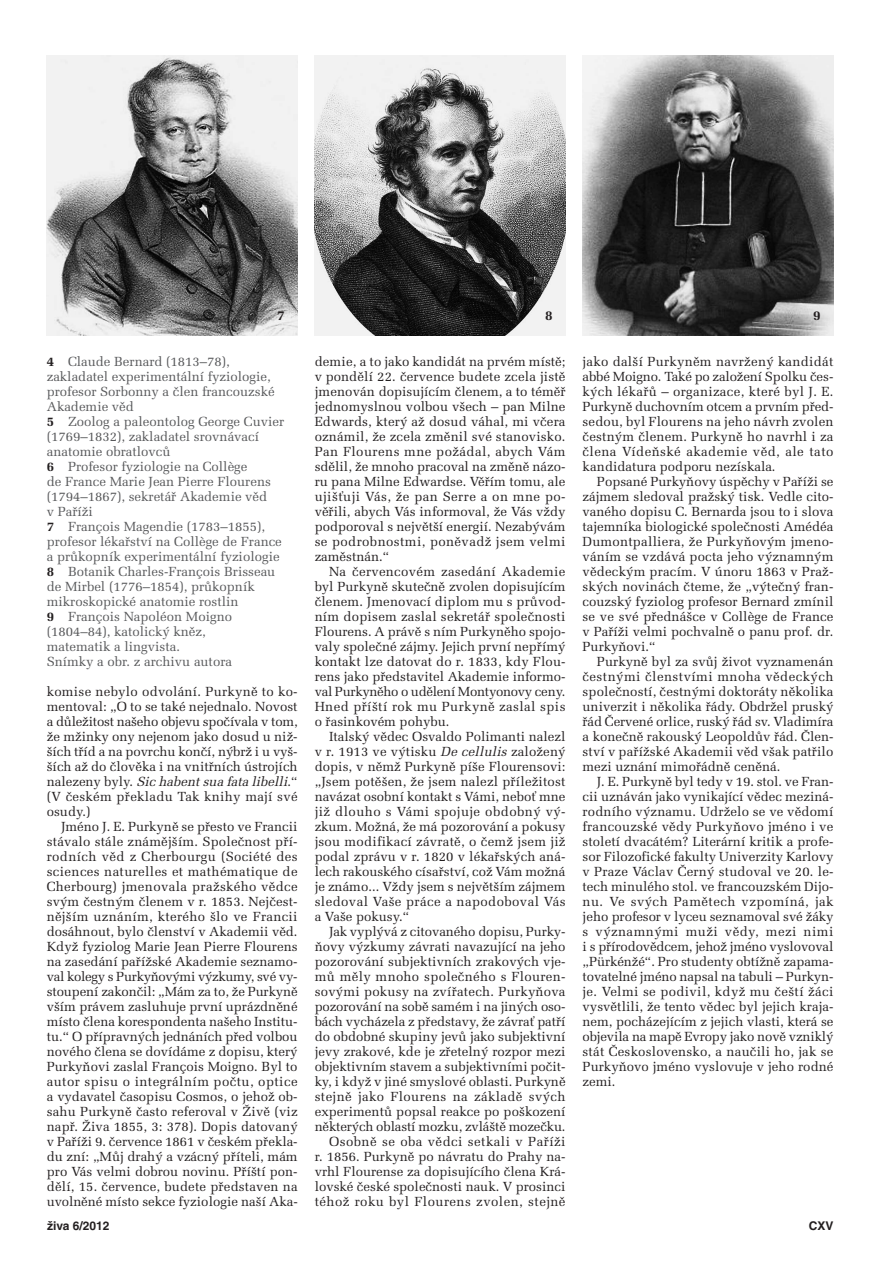
<style>
.page{position:relative;width:893px;height:1263px;background:#fff}
.page>*{position:absolute;margin:0;border:0;box-sizing:border-box;transform-origin:0 0}
.t1{font:700 13.5px "Melior CE";color:#231f20}
.t2{font:13.2px/15px "Melior CE";color:#231f20;text-align:justify}
.t3{font:13.2px/15px "Melior CE";color:#57585a}
.t4{font:700 12px "Helvetica CE";color:#231f20}
.s1{font-weight:700;color:#231f20}
.s2{font-style:italic}
</style>
<div class="page">
<img style="left:47px;top:55px;width:251px;height:281px">
<img style="left:315px;top:55px;width:251px;height:281px">
<img style="left:583px;top:55px;width:250px;height:281px">
<p class="t1" style="left:277px;top:310px;width:9px">7</p>
<p class="t1" style="left:545px;top:310px;width:9px">8</p>
<p class="t1" style="left:813px;top:310px;width:9px">9</p>
<p class="t3" style="left:47px;top:356px;width:239px"><span class="s1">4</span> Claude Bernard (1813–78), zakladatel experimentální fyziologie, profesor Sorbonny a člen francouzské<br>Akademie věd<br><span class="s1">5</span> Zoolog a paleontolog George Cuvier (1769–1832), zakladatel srovnávací anatomie obratlovců<br><span class="s1">6</span> Profesor fyziologie na Collège<br>de France Marie Jean Pierre Flourens (1794–1867), sekretář Akademie věd<br>v Paříži<br><span class="s1">7</span> François Magendie (1783–1855), profesor lékařství na Collège de France a průkopník experimentální fyziologie<br><span class="s1">8</span> Botanik Charles-François Brisseau de Mirbel (1776–1854), průkopník mikroskopické anatomie rostlin<br><span class="s1">9</span> François Napoléon Moigno (1804–84), katolický kněz,<br>matematik a lingvista.<br>Snímky a obr. z archivu autora</p>
<p class="t2" style="left:315px;top:356px;width:253px">demie, a to jako kandidát na prvém místě; v pondělí 22. července budete zcela jistě jmenován dopisujícím členem, a to téměř jednomyslnou volbou všech – pan Milne Edwards, který až dosud váhal, mi včera oznámil, že zcela změnil své stanovisko.<br>Pan Flourens mne požádal, abych Vám sdělil, že mnoho pracoval na změně názo&shy;ru pana Milne Edwardse. Věřím tomu, ale ujišťuji Vás, že pan Serre a on mne po&shy;věřili, abych Vás informoval, že Vás vždy podporoval s největší energií. Nezabývám se podrobnostmi, poněvadž jsem velmi zaměstnán.“</p>
<p class="t2" style="left:315px;top:566px;width:253px;text-indent:14px">Na červencovém zasedání Akademie byl Purkyně skutečně zvolen dopisujícím členem. Jmenovací diplom mu s průvod&shy;ním dopisem zaslal sekretář společnosti Flourens. A právě s ním Purkyněho spojo&shy;valy společné zájmy. Jejich první nepřímý kontakt lze datovat do r. 1833, kdy Flou&shy;rens jako představitel Akademie informo&shy;val Purkyněho o udělení Montyonovy ceny.<br>Hned příští rok mu Purkyně zaslal spis o řasinkovém pohybu.</p>
<p class="t2" style="left:315px;top:731px;width:253px;text-indent:14px">Italský vědec Osvaldo Polimanti nalezl v r. 1913 ve výtisku <span class="s2">Decellulis</span>založený dopis, v němž Purkyně píše Flourensovi: „Jsem potěšen, že jsem nalezl příležitost navázat osobní kontakt s Vámi, neboť mne již dlouho s Vámi spojuje obdobný vý&shy;zkum. Možná, že má pozorování a pokusy jsou modifikací závratě, o čemž jsem již podal zprávu v r. 1820 v lékařských aná&shy;lech rakouského císařství, což Vám možná je známo... Vždy jsem s největším zájmem sledoval Vaše práce a napodoboval Vás a Vaše pokusy.“</p>
<p class="t2" style="left:315px;top:926px;width:252px;text-align:right">Jak vyplývá z citovaného dopisu, Purky&shy;ňovy výzkumy závrati navazující na jeho pozorování subjektivních zrakových vje&shy;mů měly mnoho společného s Flouren&shy;sovými pokusy na zvířatech. Purkyňova pozorování na sobě samém i na jiných oso&shy;bách vycházela z představy, že závrať patří do obdobné skupiny jevů jako subjektivní jevy zrakové, kde je zřetelný rozpor mezi objektivním stavem a subjektivními počit&shy;ky, i když v jiné smyslové oblasti. Purkyně stejně jako Flourens na základě svých experimentů popsal reakce po poškození některých oblastí mozku, zvláště mozečku.<br>Osobně se oba vědci setkali v Paříži<br>r. 1856. Purkyně po návratu do Prahy na&shy;vrhl Flourense za dopisujícího člena Krá&shy;lovské české společnosti nauk. V prosinci téhož roku byl Flourens zvolen, stejně</p>
<p class="t2" style="left:583px;top:356px;width:252px">jako další Purkyněm navržený kandidát abbé Moigno. Také po založení Spolku čes&shy;kých lékařů – organizace, které byl J. E.<br>Purkyně duchovním otcem a prvním před&shy;sedou, byl Flourens na jeho návrh zvolen čestným členem. Purkyně ho navrhl i za člena Vídeňské akademie věd, ale tato kandidatura podporu nezískala.</p>
<p class="t2" style="left:583px;top:476px;width:253px;text-indent:14px">Popsané Purkyňovy úspěchy v Paříži se zájmem sledoval pražský tisk. Vedle cito&shy;vaného dopisu C. Bernarda jsou to i slova tajemníka biologické společnosti Amédéa Dumontpalliera, že Purkyňovým jmeno&shy;váním se vzdává pocta jeho významným vědeckým pracím. V únoru 1863 v Praž&shy;ských novinách čteme, že „výtečný fran&shy;couzský fyziolog profesor Bernard zmínil se ve své přednášce v Collège de France v Paříži velmi pochvalně o panu prof. dr.<br>Purkyňovi.“</p>
<p class="t2" style="left:583px;top:656px;width:252px;text-indent:14px">Purkyně byl za svůj život vyznamenán čestnými členstvími mnoha vědeckých společností, čestnými doktoráty několika univerzit i několika řády. Obdržel pruský řád Červené orlice, ruský řád sv. Vladimíra a konečně rakouský Leopoldův řád. Člen&shy;ství v pařížské Akademii věd však patřilo mezi uznání mimořádně ceněná.</p>
<p class="t2" style="left:583px;top:776px;width:253px;text-indent:14px">J. E. Purkyně byl tedy v 19. stol. ve Fran&shy;cii uznáván jako vynikající vědec meziná&shy;rodního významu. Udrželo se ve vědomí francouzské vědy Purkyňovo jméno i ve století dvacátém? Literární kritik a profe&shy;sor Filozofické fakulty Univerzity Karlovy v Praze Václav Černý studoval ve 20. le&shy;tech minulého stol. ve francouzském Dijo&shy;nu. Ve svých Pamětech vzpomíná, jak jeho profesor v lyceu seznamoval své žáky s významnými muži vědy, mezi nimi i s přírodovědcem, jehož jméno vyslovoval „Pürkénžé“. Pro studenty obtížně zapama&shy;tovatelné jméno napsal na tabuli – Purkyn&shy;je. Velmi se podivil, když mu čeští žáci vysvětlili, že tento vědec byl jejich kraja&shy;nem, pocházejícím z jejich vlasti, která se objevila na mapě Evropy jako nově vzniklý stát Československo, a naučili ho, jak se Purkyňovo jméno vyslovuje v jeho rodné zemi.</p>
<p class="t2" style="left:47px;top:686px;width:252px">komise nebylo odvolání. Purkyně to ko&shy;mentoval: „O to se také nejednalo. Novost a důležitost našeho objevu spočívala v tom, že mžinky ony nejenom jako dosud u niž&shy;ších tříd a na povrchu končí, nýbrž i u vyš&shy;ších až do člověka i na vnitřních ústrojích nalezeny byly. <span class="s2">Sic habent sua fata libelli</span>.“ (V českém překladu Tak knihy mají své osudy.)</p>
<p class="t2" style="left:47px;top:821px;width:253px;text-indent:14px">Jméno J. E. Purkyně se přesto ve Francii stávalo stále známějším. Společnost pří&shy;rodních věd z Cherbourgu (Société des sciences naturelles et mathématique de Cherbourg) jmenovala pražského vědce svým čestným členem v r. 1853. Nejčest&shy;nějším uznáním, kterého šlo ve Francii dosáhnout, bylo členství v Akademii věd.<br>Když fyziolog Marie Jean Pierre Flourens na zasedání pařížské Akademie seznamo&shy;val kolegy s Purkyňovými výzkumy, své vy&shy;stoupení zakončil: „Mám za to, že Purkyně vším právem zasluhuje první uprázdněné místo člena korespondenta našeho Institu&shy;tu.“ O přípravných jednáních před volbou nového člena se dovídáme z dopisu, který Purkyňovi zaslal François Moigno. Byl to autor spisu o integrálním počtu, optice a vydavatel časopisu Cosmos, o jehož ob&shy;sahu Purkyně často referoval v Živě (viz např. Živa 1855, 3: 378). Dopis datovaný v Paříži 9. července 1861 v českém překla&shy;du zní: „Můj drahý a vzácný příteli, mám pro Vás velmi dobrou novinu. Příští pon&shy;dělí, 15. července, budete představen na uvolněné místo sekce fyziologie naší Aka-</p>
<p class="t4" style="left:47px;top:1221px;width:64px">živa 6/2012</p>
<p class="t4" style="left:809px;top:1221px;width:26px">CXV</p>
</div>
